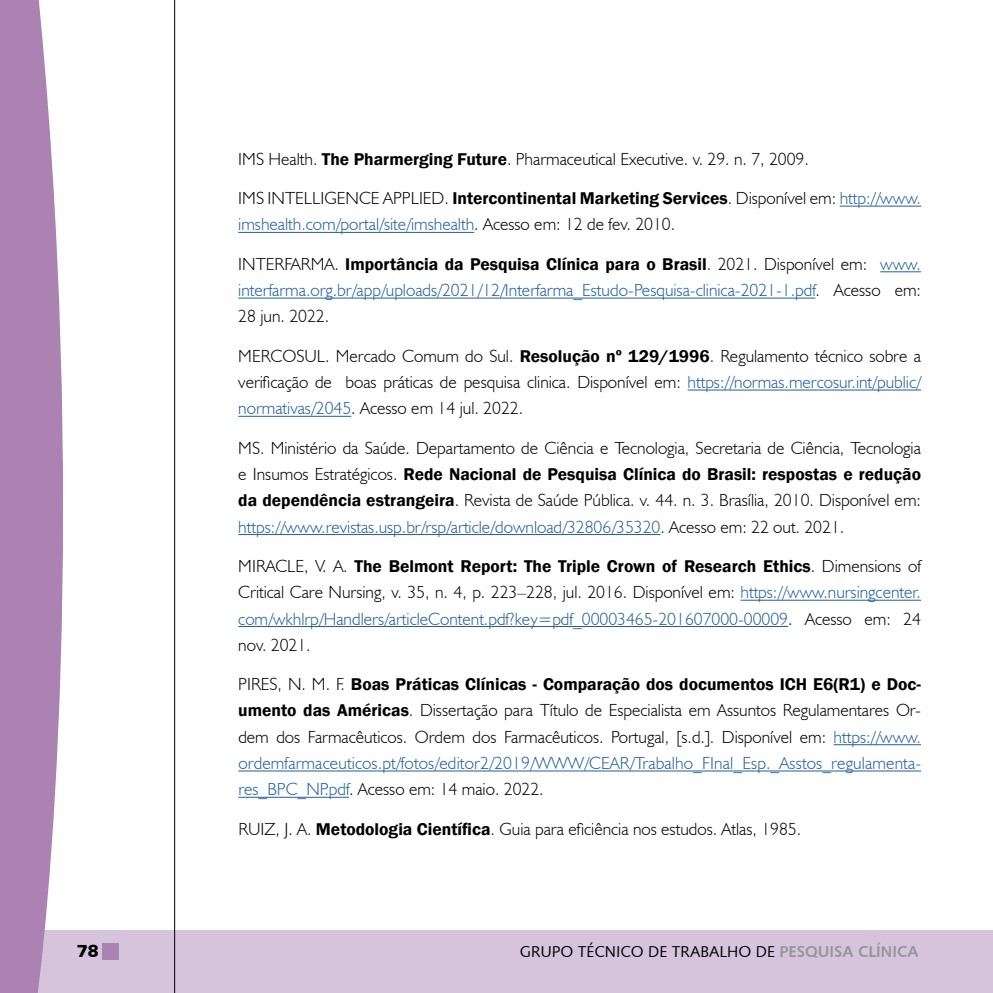
<style>
.page{position:relative;width:993px;height:993px;background:#fff}
.page>*{position:absolute;margin:0;border:0;box-sizing:border-box;transform-origin:0 0}
.t1{font:300 17.5px/26.2px "Humanist 521 BT";color:#000}
.t2{font:600 17.5px "Franklin Gothic";color:#000}
.t3{font:300 17.5px/26.2px "Humanist 521 BT";color:#215e9e}
.t4{font:17.5px "Humanist 531 BT Black A";color:#000}
.t5{font:15.75px "Humanist 531 BT Roman A";color:#000}
.s1{font-family:"Franklin Gothic";font-weight:600}
.s2{color:#215e9e}
.s3{font-family:"Humanist 521 BT";font-weight:300}
.s4{font-family:"Humanist 521 BT";font-weight:300;color:#215e9e}
.s5{color:#000}
.s6{font-family:"Humanist 531 BT Bold A";color:#939598}
</style>
<div class="page">
<div style="left:0;top:929px;width:992px;height:63px;background:#d5c4dc"></div>
<svg style="left:0;top:0;width:90px;height:992px;fill:#ab82b2"></svg>
<div style="left:103px;top:943px;width:16px;height:16px;background:#ab82b2"></div>
<hr style="left:174px;top:0;width:1px;height:992px;background:#000">
<hr style="left:839px;top:206px;width:81px;height:1px;background:#215e9e">
<hr style="left:238px;top:232px;width:236px;height:1px;background:#215e9e">
<hr style="left:879px;top:271px;width:41px;height:1px;background:#215e9e">
<hr style="left:238px;top:298px;width:577px;height:1px;background:#215e9e">
<hr style="left:687px;top:389px;width:233px;height:1px;background:#215e9e">
<hr style="left:238px;top:416px;width:113px;height:1px;background:#215e9e">
<hr style="left:238px;top:534px;width:422px;height:1px;background:#215e9e">
<hr style="left:740px;top:599px;width:180px;height:1px;background:#215e9e">
<hr style="left:238px;top:626px;width:549px;height:1px;background:#215e9e">
<hr style="left:833px;top:744px;width:87px;height:1px;background:#215e9e">
<hr style="left:238px;top:770px;width:682px;height:1px;background:#215e9e">
<hr style="left:238px;top:796px;width:111px;height:1px;background:#215e9e">
<p class="t1" style="left:238px;top:145px;width:572px">IMS Health. <span class="s1">The Pharmerging Future</span>. Pharmaceutical Executive. v. 29. n. 7, 2009.</p>
<p class="t1" style="left:238px;top:185px;width:684px">IMS INTELLIGENCE APPLIED. <span class="s1">Intercontinental Marketing Services</span>. Disponível em: <span class="s2">http://www. imshealth.com/portal/site/imshealth</span>. Acesso em: 12 de fev. 2010.</p>
<p class="t2" style="left:238px;top:253px;width:684px"><span class="s3">INTERFARMA.</span> Importância da Pesquisa Clínica para o Brasil<span class="s3">. 2021. Disponível em:</span> <span class="s4">www.</span></p>
<p class="t3" style="left:238px;top:276px;width:684px">interfarma.org.br/app/uploads/2021/12/Interfarma_Estudo-Pesquisa-clinica-2021-1.pdf<span class="s5">. Acesso em:<br>28 jun. 2022.</span></p>
<p class="t1" style="left:238px;top:342px;width:684px;text-align:justify">MERCOSUL. Mercado Comum do Sul. <span class="s1">Resolução nº 129/1996</span>. Regulamento técnico sobre a verificação de boas práticas de pesquisa clinica. Disponível em: <span class="s2">https://normas.mercosur.int/public/ normativas/2045</span>. Acesso em 14 jul. 2022.</p>
<p class="t1" style="left:238px;top:434px;width:684px">MS. Ministério da Saúde. Departamento de Ciência e Tecnologia, Secretaria de Ciência, Tecnologia</p>
<p class="t2" style="left:238px;top:463px;width:684px"><span class="s3">e Insumos Estratégicos.</span> Rede Nacional de Pesquisa Clínica do Brasil: respostas e redução</p>
<p class="t1" style="left:238px;top:486px;width:684px"><span class="s1">da dependência estrangeira</span>. Revista de Saúde Pública. v. 44. n. 3. Brasília, 2010. Disponível em: <span class="s2">https://www.revistas.usp.br/rsp/article/download/32806/35320</span>. Acesso em: 22 out. 2021.</p>
<p class="t2" style="left:238px;top:555px;width:684px"><span class="s3">MIRACLE, V. A.</span> The Belmont Report: The Triple Crown of Research Ethics<span class="s3">. Dimensions of</span></p>
<p class="t3" style="left:238px;top:578px;width:684px;text-align:justify"><span class="s5">Critical Care Nursing, v. 35, n. 4, p. 223–228, jul. 2016. Disponível em:</span> https://www.nursingcenter. com/wkhlrp/Handlers/articleContent.pdf?key=pdf_00003465-201607000-00009<span class="s5">. Acesso em: 24 nov. 2021.</span></p>
<p class="t2" style="left:238px;top:673px;width:684px"><span class="s3">PIRES, N. M. F.</span> Boas Práticas Clínicas - Comparação dos documentos ICH E6(R1) e Doc-</p>
<p class="t1" style="left:238px;top:696px;width:684px;text-align:justify"><span class="s1">umento das Américas</span>. Dissertação para Título de Especialista em Assuntos Regulamentares Or&shy;dem dos Farmacêuticos. Ordem dos Farmacêuticos. Portugal, [s.d.]. Disponível em: <span class="s2">https://www. ordemfarmaceuticos.pt/fotos/editor2/2019/WWW/CEAR/Trabalho_FInal_Esp._Asstos_regulamenta&shy;res_BPC_NP.pdf</span>. Acesso em: 14 maio. 2022.</p>
<p class="t1" style="left:238px;top:815px;width:564px">RUIZ, J. A. <span class="s1">Metodologia Científica</span>. Guia para eficiência nos estudos. Atlas, 1985.</p>
<p class="t4" style="left:77px;top:939px;width:23px">78</p>
<p class="t5" style="left:519px;top:940px;width:400px">GRUPO TÉCNICO DE TRABALHO DE <span class="s6">PESQUISA CLÍNICA</span></p>
</div>
